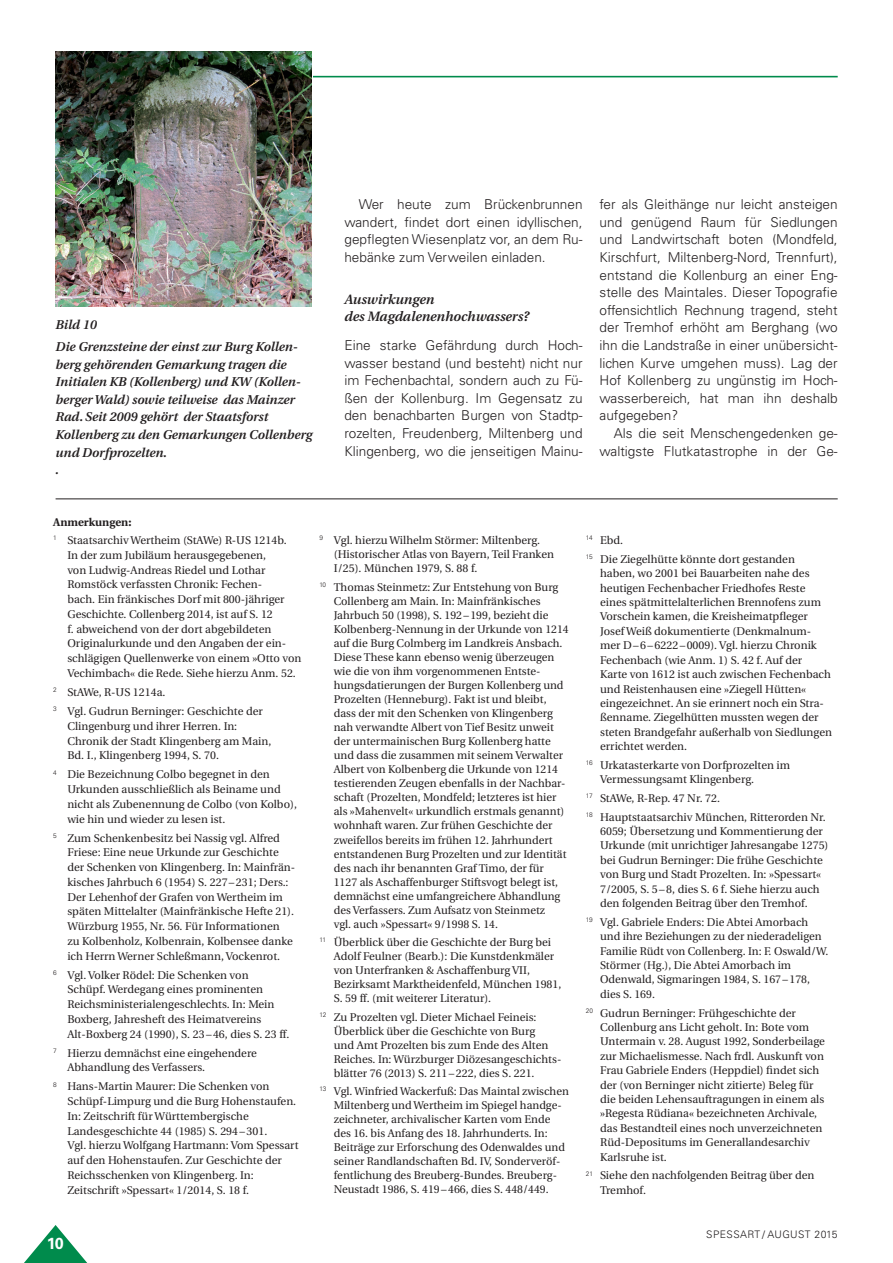
<style>
.page{position:relative;width:893px;height:1263px;background:#fff}
.page>*{position:absolute;margin:0;border:0;box-sizing:border-box;transform-origin:0 0}
.t1{font:700 16.05px "Univers LT";color:#fff}
.t2{font:300 13.65px/17.5px "Univers LT";color:#231f20;text-align:justify}
.t3{font:italic 600 13.65px/17.5px "Utopia";color:#231f20}
.t4{font:italic 600 12.75px/17.5px "Utopia";color:#231f20}
.t5{font:11.25px/14.1px "Utopia";color:#231f20}
.t6{font:300 10.35px "Univers LT";letter-spacing:.045em;color:#231f20}
.s1{font-weight:700}
</style>
<div class="page">
<svg style="left:24px;top:1225px;width:64px;height:38px"></svg>
<svg style="left:311px;top:75px;width:527px;height:38px"></svg>
<div style="left:29px;top:43px;width:284px;height:67px;background:#fff"></div>
<img style="left:55px;top:51px;width:256px;height:255px">
<hr style="left:56px;top:498px;width:782px;height:1px;background:#231f20">
<p class="t4" style="left:56px;top:314px;width:244px;line-height:21.9px">Bild 10<br>Die Grenzsteine der einst zur Burg Kollen-</p>
<p class="t4" style="left:56px;top:356px;width:258px">berg gehörenden Gemarkung tragen die<br>Initialen KB (Kollenberg) und KW (Kollen&shy;berger Wald) sowie teilweise das Mainzer<br>Rad. Seit 2009 gehört der Staatsforst<br>Kollenberg zu den Gemarkungen Collenberg und Dorfprozelten.<br>.</p>
<p class="t2" style="left:344px;top:196px;width:240px;text-indent:14px">Wer heute zum Brückenbrunnen wandert, findet dort einen idyllischen, gepflegten Wiesenplatz vor, an dem Ru&shy;hebänke zum Verweilen einladen.</p>
<p class="t3" style="left:344px;top:290px;width:187px">Auswirkungen<br>des Magdalenenhochwassers?</p>
<p class="t2" style="left:344px;top:336px;width:240px">Eine starke Gefährdung durch Hoch&shy;wasser bestand (und besteht) nicht nur im Fechenbachtal, sondern auch zu Fü&shy;ßen der Kollenburg. Im Gegensatz zu den benachbarten Burgen von Stadtp&shy;rozelten, Freudenberg, Miltenberg und Klingenberg, wo die jenseitigen Mainu-</p>
<p class="t2" style="left:600px;top:196px;width:240px">fer als G leithänge nur leicht ansteigen und genügend Raum für Siedlungen und Landwirtschaft boten (Mondfeld, Kirschfurt, Miltenberg-Nord, Trennfurt), entstand die Kollenburg an einer Eng&shy;stelle des Maintales. Dieser Topografie offensichtlich Rechnung tragend, steht der Tremhof erhöht am Berghang (wo ihn die Landstraße in einer unübersicht&shy;lichen Kurve umgehen muss). Lag der Hof Kollenberg zu ungünstig im Hoch&shy;wasserbereich, hat man ihn deshalb aufgegeben?</p>
<p class="t2" style="left:600px;top:424px;width:240px;text-align:right">Als die seit Menschengedenken ge&shy;waltigste Flutkatastrophe in der Ge-</p>
<p class="t5" style="left:53px;top:513px;width:235px;line-height:18.3px"><span class="s1">Anmerkungen:<br></span><sup>1</sup> Staatsarchiv Wertheim (StAWe) R-US 1214b.</p>
<p class="t5" style="left:67px;top:548px;width:235px;line-height:14.7px">In der zum Jubiläum herausgegebenen,<br>von Ludwig-Andreas Riedel und Lothar Romstöck verfassten Chronik: Fechen-<br>bach. Ein fränkisches Dorf mit 800-jähriger Geschichte. Collenberg 2014, ist auf S. 12<br>f. abweichend von der dort abgebildeten Originalurkunde und den Angaben der ein&shy;schlägigen Quellenwerke von einem »Otto von Vechimbach« die Rede. Siehe hierzu Anm. 52.</p>
<p class="t5" style="left:53px;top:683px;width:211px;line-height:19px"><sup>2</sup> StAWe, R-US 1214a.<br><sup>3</sup> Vgl. Gudrun Berninger: Geschichte der</p>
<p class="t5" style="left:67px;top:719px;width:205px;line-height:14.7px">Clingenburg und ihrer Herren. In:<br>Chronik der Stadt Klingenberg am Main,<br>Bd. I., Klingenberg 1994, S. 70.</p>
<p class="t5" style="left:67px;top:767px;width:231px;line-height:14.7px;text-indent:-14px"><sup>4</sup> Die Bezeichnung Colbo begegnet in den Urkunden ausschließlich als Beiname und nicht als Zubenennung de Colbo (von Kolbo), wie hin und wieder zu lesen ist.</p>
<p class="t5" style="left:67px;top:831px;width:229px;line-height:14.7px;text-indent:-14px"><sup>5</sup> Zum Schenkenbesitz bei Nassig vgl. Alfred Friese: Eine neue Urkunde zur Geschichte der Schenken von Klingenberg. In: Mainfrän&shy;kisches Jahrbuch 6 (1954) S. 227–231; Ders.:<br>Der Lehenhof der Grafen von Wertheim im späten Mittelalter (Mainfränkische Hefte 21).<br>Würzburg 1955, Nr. 56. Für Informationen<br>zu Kolbenholz, Kolbenrain, Kolbensee danke ich Herrn Werner Schleßmann, Vockenrot.</p>
<p class="t5" style="left:67px;top:968px;width:224px;line-height:14.7px;text-indent:-14px"><sup>6</sup> Vgl. Volker Rödel: Die Schenken von Schüpf. Werdegang eines prominenten Reichsministerialengeschlechts. In: Mein Boxberg, Jahresheft des Heimatvereins Alt-Boxberg 24 (1990), S. 23–46, dies S. 23 ff.</p>
<p class="t5" style="left:67px;top:1046px;width:191px;line-height:14.7px;text-indent:-14px"><sup>7</sup> Hierzu demnächst eine eingehendere<br>Abhandlung des Verfassers.</p>
<p class="t5" style="left:67px;top:1079px;width:233px;line-height:14.7px;text-indent:-14px"><sup>8</sup> Hans-Martin Maurer: Die Schenken von Schüpf-Limpurg und die Burg Hohenstaufen.<br>In: Zeitschrift für Württembergische Landesgeschichte 44 (1985) S. 294–301.<br>Vgl. hierzu Wolfgang Hartmann: Vom Spessart auf den Hohenstaufen. Zur Geschichte der Reichsschenken von Klingenberg. In:<br>Zeitschrift »Spessart« 1/2014, S. 18 f.</p>
<h1 class="t1" style="left:47px;top:1234px;width:18px">10</h1>
<p class="t5" style="left:334px;top:533px;width:222px;text-indent:-14px"><sup>9</sup> Vgl. hierzu Wilhelm Störmer: Miltenberg. (Historischer Atlas von Bayern, Teil Franken<br>I/25). München 1979, S. 88 f.</p>
<p class="t5" style="left:334px;top:580px;width:237px;text-indent:-14px"><sup>10</sup> Thomas Steinmetz: Zur Entstehung von Burg Collenberg am Main. In: Mainfränkisches Jahrbuch 50 (1998), S. 192–199, bezieht die Kolbenberg-Nennung in der Urkunde von 1214 auf die Burg Colmberg im Landkreis Ansbach.<br>Diese These kann ebenso wenig überzeugen wie die von ihm vorgenommenen Entste&shy;hungsdatierungen der Burgen Kollenberg und Prozelten (Henneburg). Fakt ist und bleibt, dass der mit den Schenken von Klingenberg nah verwandte Albert von Tief Besitz unweit der untermainischen Burg Kollenberg hatte und dass die zusammen mit seinem Verwalter Albert von Kolbenberg die Urkunde von 1214 testierenden Zeugen ebenfalls in der Nachbar&shy;schaft (Prozelten, Mondfeld; letzteres ist hier als »Mahenvelt« urkundlich erstmals genannt) wohnhaft waren. Zur frühen Geschichte der zweifellos bereits im frühen 12. Jahrhundert entstandenen Burg Prozelten und zur Identität des nach ihr benannten Graf Timo, der für 1127 als Aschaffenburger Stiftsvogt belegt ist, demnächst eine umfangreichere Abhandlung des Verfassers. Zum Aufsatz von Steinmetz<br>vgl. auch »Spessart« 9/1998 S. 14.</p>
<p class="t5" style="left:334px;top:935px;width:229px;text-indent:-14px"><sup>11</sup> Überblick über die Geschichte der Burg bei Adolf Feulner (Bearb.): Die Kunstdenkmäler von Unterfranken &amp; Aschaffenburg VII, Bezirksamt Marktheidenfeld, München 1981, S. 59 ff. (mit weiterer Literatur).</p>
<p class="t5" style="left:334px;top:1010px;width:229px;text-indent:-14px"><sup>12</sup> Zu Prozelten vgl. Dieter Michael Feineis:<br>Überblick über die Geschichte von Burg<br>und Amt Prozelten bis zum Ende des Alten Reiches. In: Würzburger Diözesangeschichts&shy;blätter 76 (2013) S. 211–222, dies S. 221.</p>
<p class="t5" style="left:334px;top:1084px;width:237px;text-indent:-14px"><sup>13</sup> Vgl. Winfried Wackerfuß: Das Maintal zwischen Miltenberg und Wertheim im Spiegel handge&shy;zeichneter, archivalischer Karten vom Ende des 16. bis Anfang des 18. Jahrhunderts. In:<br>Beiträge zur Erforschung des Odenwaldes und seiner Randlandschaften Bd. IV, Sonderveröf&shy;fentlichung des Breuberg-Bundes. Breuberg-Neustadt 1986, S. 419–466, dies S. 448/449.</p>
<p class="t5" style="left:586px;top:531px;width:211px;line-height:18.6px"><sup>14</sup> Ebd.<br><sup>15</sup> Die Ziegelhütte könnte dort gestanden</p>
<p class="t5" style="left:600px;top:566px;width:233px">haben, wo 2001 bei Bauarbeiten nahe des heutigen Fechenbacher Friedhofes Reste eines spätmittelalterlichen Brennofens zum Vorschein kamen, die Kreisheimatpfleger Josef Weiß dokumentierte (Denkmalnum&shy;mer D–6–6222–0009). Vgl. hierzu Chronik Fechenbach (wie Anm. 1) S. 42 f. Auf der Karte von 1612 ist auch zwischen Fechenbach und Reistenhausen eine »Ziegell Hütten« eingezeichnet. An sie erinnert noch ein Stra&shy;ßenname. Ziegelhütten mussten wegen der steten Brandgefahr außerhalb von Siedlungen errichtet werden.</p>
<p class="t5" style="left:600px;top:758px;width:192px;text-indent:-14px"><sup>16</sup> Urkatasterkarte von Dorfprozelten im<br>Vermessungsamt Klingenberg.</p>
<p class="t5" style="left:586px;top:789px;width:241px;line-height:18.6px"><sup>17</sup> StAWe, R-Rep. 47 Nr. 72.<br><sup>18</sup> Hauptstaatsarchiv München, Ritterorden Nr.</p>
<p class="t5" style="left:600px;top:824px;width:230px">6059; Übersetzung und Kommentierung der Urkunde (mit unrichtiger Jahresangabe 1275) bei Gudrun Berninger: Die frühe Geschichte von Burg und Stadt Prozelten. In: »Spessart« 7/2005, S. 5–8, dies S. 6 f. Siehe hierzu auch den folgenden Beitrag über den Tremhof.</p>
<p class="t5" style="left:600px;top:915px;width:230px;text-indent:-14px"><sup>19</sup> Vgl. Gabriele Enders: Die Abtei Amorbach und ihre Beziehungen zu der niederadeligen Familie Rüdt von Collenberg. In: F. Oswald/W.<br>Störmer (Hg.), Die Abtei Amorbach im Odenwald, Sigmaringen 1984, S. 167–178, dies S. 169.</p>
<p class="t5" style="left:600px;top:1006px;width:226px;text-indent:-14px"><sup>20</sup> Gudrun Berninger: Frühgeschichte der Collenburg ans Licht geholt. In: Bote vom Untermain v. 28. August 1992, Sonderbeilage zur Michaelismesse. Nach frdl. Auskunft von Frau Gabriele Enders (Heppdiel) findet sich der (von Berninger nicht zitierte) Beleg für die beiden Lehensauftragungen in einem als »Regesta Rüdiana« bezeichneten Archivale, das Bestandteil eines noch unverzeichneten Rüd-Depositums im Generallandesarchiv Karlsruhe ist.</p>
<p class="t5" style="left:600px;top:1168px;width:216px;text-indent:-14px"><sup>21</sup> Siehe den nachfolgenden Beitrag über den<br>Tremhof.</p>
<p class="t6" style="left:706px;top:1228px;width:133px">Spessart / August 2015</p>
</div>
